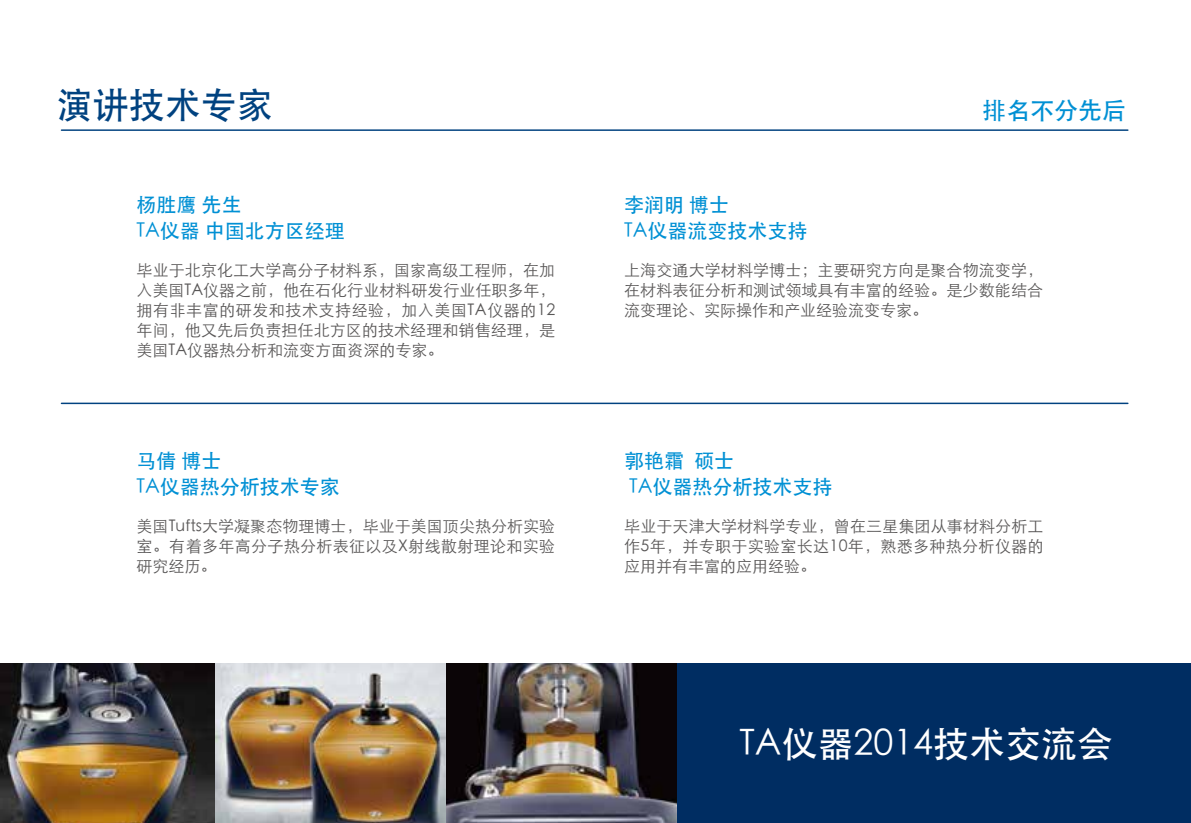
<style>
.page{position:relative;width:1191px;height:823px;background:#fff}
.page>*{position:absolute;margin:0;border:0;box-sizing:border-box;transform-origin:0 0}
.t1{font:36px "ST Heiti";color:#fff}
.t2{font:36px "ST Heiti";color:#004280}
.t3{font:24px "ST Heiti";color:#0090d4}
.t4{font:20px/26px "ST Heiti";color:#0090d4}
.t5{font:16px/20px "ST Xihei";letter-spacing:.005em;color:#595757;text-align:justify}
</style>
<div class="page">
<img style="left:0;top:663px;width:677px;height:159px">
<div style="left:677px;top:663px;width:514px;height:159px;background:#002d62"></div>
<hr style="left:61px;top:129px;width:1066px;height:2px;background:#004280">
<hr style="left:61px;top:402px;width:1066px;height:2px;background:#004280">
<h1 class="t2" style="left:57px;top:87px;width:217px">演讲技术专家</h1>
<p class="t4" style="left:137px;top:192px;width:210px">杨胜鹰 先生<br>TA仪器 中国北方区经理</p>
<p class="t5" style="left:137px;top:260px;width:420px">毕业于北京化工大学高分子材料系，国家高级工程师，在加入美国TA仪器之前，他在石化行业材料研发行业任职多年，拥有非丰富的研发和技术支持经验，加入美国TA仪器的12年间，他又先后负责担任北方区的技术经理和销售经理，是美国TA仪器热分析和流变方面资深的专家。</p>
<h2 class="t3" style="left:982px;top:99px;width:145px">排名不分先后</h2>
<p class="t4" style="left:624px;top:192px;width:185px">李润明 博士<br>TA仪器流变技术支持</p>
<p class="t5" style="left:624px;top:260px;width:420px">上海交通大学材料学博士；主要研究方向是聚合物流变学，在材料表征分析和测试领域具有丰富的经验。是少数能结合流变理论、实际操作和产业经验流变专家。</p>
<p class="t4" style="left:137px;top:447px;width:205px">马倩 博士<br>TA仪器热分析技术专家</p>
<p class="t4" style="left:624px;top:447px;width:210px">郭艳霜 硕士<br>TA仪器热分析技术支持</p>
<p class="t5" style="left:624px;top:515px;width:421px">毕业于天津大学材料学专业，曾在三星集团从事材料分析工作5年，并专职于实验室长达10年，熟悉多种热分析仪器的应用并有丰富的应用经验。</p>
<p class="t5" style="left:137px;top:515px;width:420px">美国Tufts大学凝聚态物理博士，毕业于美国顶尖热分析实验室。有着多年高分子热分析表征以及X射线散射理论和实验研究经历。</p>
<h1 class="t1" style="left:739px;top:725px;width:375px">TA仪器2014技术交流会</h1>
</div>
